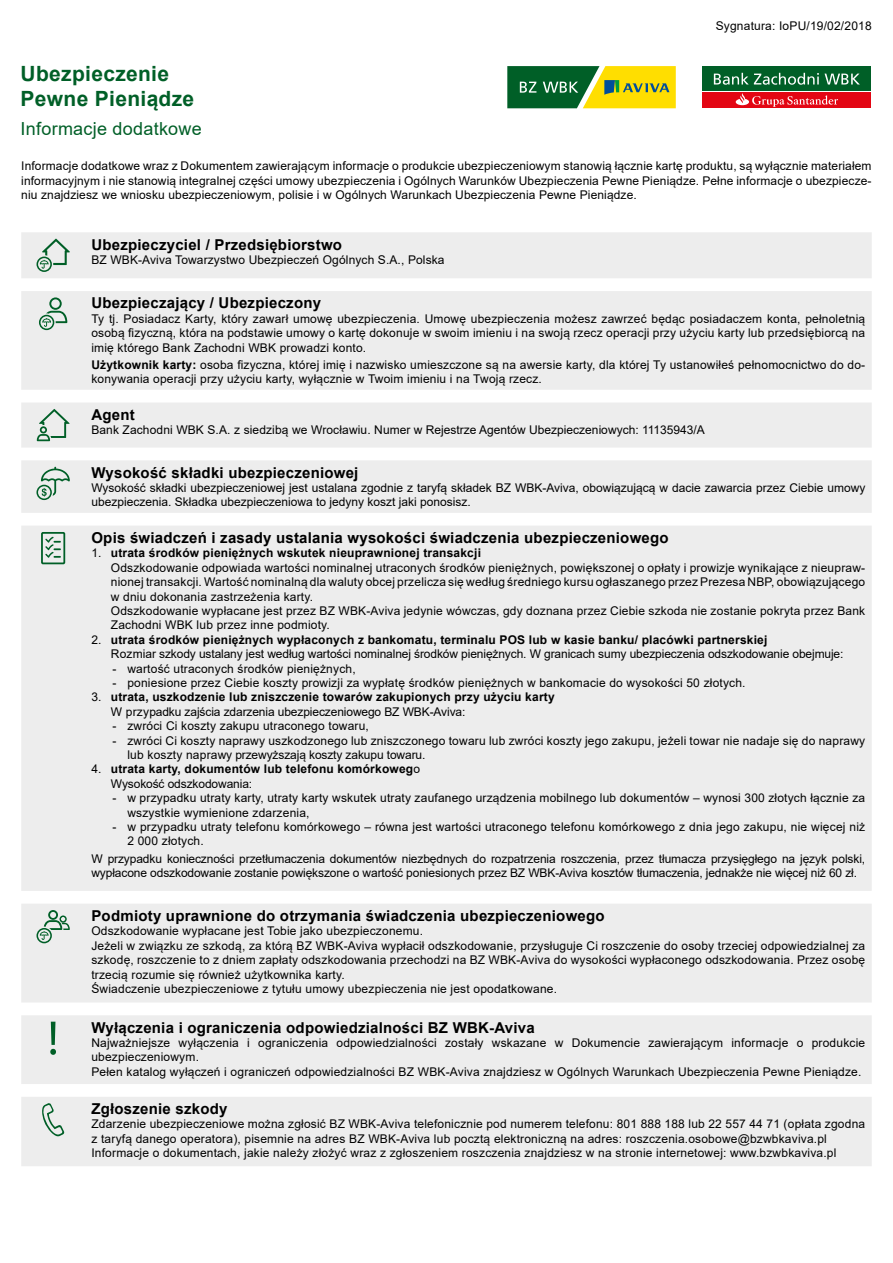
<style>
.page{position:relative;width:893px;height:1263px;background:#fff}
.page>*{position:absolute;margin:0;border:0;box-sizing:border-box;transform-origin:0 0}
.t1{font:700 21px/25.2px "Arial";letter-spacing:.015em;color:#005f27}
.t2{font:18px "Arial";letter-spacing:.015em;color:#005f27}
.t3{font:700 15px "Arial";letter-spacing:.015em;color:#000}
.t4{font:12px/14.4px "Arial";letter-spacing:.015em;color:#000}
.t5{font:12px/14.4px "Arial";letter-spacing:-.01em;color:#000}
.t6{font:700 12px/14.4px "Arial";letter-spacing:.015em;color:#000}
.s1{font-weight:700}
.s2{font-weight:400}
</style>
<div class="page">
<svg style="left:21px;top:232px;width:851px;height:281px;fill:#ededed"></svg>
<div style="left:21px;top:526px;width:851px;height:640px;background:#ededed"></div>
<svg style="left:37px;top:239px;width:33px;height:33px"></svg>
<svg style="left:39px;top:297px;width:28px;height:33px"></svg>
<svg style="left:37px;top:409px;width:33px;height:32px"></svg>
<svg style="left:36px;top:467px;width:34px;height:33px"></svg>
<svg style="left:41px;top:532px;width:24px;height:32px"></svg>
<svg style="left:36px;top:910px;width:34px;height:33px"></svg>
<svg style="left:50px;top:1022px;width:6px;height:33px"></svg>
<svg style="left:42px;top:1103px;width:23px;height:33px"></svg>
<svg style="left:507px;top:66px;width:169px;height:42px;background:#80a12a"></svg>
<div style="left:703px;top:92px;width:168px;height:16px;background:#e30613"></div>
<div style="left:703px;top:66px;width:168px;height:26px;background:#005f27"></div>
<svg style="left:714px;top:73px;width:146px;height:34px"></svg>
<hr style="left:703px;top:92px;width:168px;height:1px;background:#fff">
<h1 class="t1" style="left:21px;top:61px;width:175px">Ubezpieczenie<br>Pewne Pieniądze</h1>
<h2 class="t2" style="left:21px;top:116px;width:183px">Informacje dodatkowe</h2>
<p class="t4" style="left:716px;top:19px;width:157px">Sygnatura: IoPU/19/02/2018</p>
<p class="t4" style="left:21px;top:159px;width:852px;text-align:justify">Informacje dodatkowe wraz z Dokumentem zawierającym informacje o produkcie ubezpieczeniowym stanowią łącznie kartę produktu, są wyłącznie materiałem informacyjnym i nie stanowią integralnej części umowy ubezpieczenia i Ogólnych Warunków Ubezpieczenia Pewne Pieniądze. Pełne informacje o ubezpiecze&shy;niu znajdziesz we wniosku ubezpieczeniowym, polisie i w Ogólnych Warunkach Ubezpieczenia Pewne Pieniądze.</p>
<p class="t3" style="left:91px;top:234px;width:252px">Ubezpieczyciel / Przedsiębiorstwo</p>
<p class="t4" style="left:91px;top:252px;width:355px">BZ WBK-Aviva Towarzystwo Ubezpieczeń Ogólnych S.A., Polska</p>
<p class="t3" style="left:91px;top:293px;width:231px">Ubezpieczający / Ubezpieczony</p>
<p class="t4" style="left:91px;top:311px;width:775px;text-align:justify">Ty tj. Posiadacz Karty, który zawarł umowę ubezpieczenia. Umowę ubezpieczenia możesz zawrzeć będąc posiadaczem konta, pełnoletnią osobą fizyczną, która na podstawie umowy o kartę dokonuje w swoim imieniu i na swoją rzecz operacji przy użyciu karty lub przedsiębiorcą na imię którego Bank Zachodni WBK prowadzi konto.</p>
<p class="t4" style="left:91px;top:357px;width:775px"><span class="s1">Użytkownik karty:</span> osoba fizyczna, której imię i nazwisko umieszczone są na awersie karty, dla której Ty ustanowiłeś pełnomocnictwo do do&shy;konywania operacji przy użyciu karty, wyłącznie w Twoim imieniu i na Twoją rzecz.</p>
<p class="t3" style="left:91px;top:404px;width:45px">Agent</p>
<p class="t4" style="left:91px;top:423px;width:615px">Bank Zachodni WBK S.A. z siedzibą we Wrocławiu. Numer w Rejestrze Agentów Ubezpieczeniowych: 11135943/A</p>
<p class="t3" style="left:91px;top:462px;width:269px">Wysokość składki ubezpieczeniowej</p>
<p class="t4" style="left:91px;top:481px;width:775px">Wysokość składki ubezpieczeniowej jest ustalana zgodnie z taryfą składek BZ WBK-Aviva, obowiązującą w dacie zawarcia przez Ciebie umowy ubezpieczenia. Składka ubezpieczeniowa to jedyny koszt jaki ponosisz.</p>
<p class="t3" style="left:91px;top:527px;width:579px">Opis świadczeń i zasady ustalania wysokości świadczenia ubezpieczeniowego</p>
<p class="t4" style="left:111px;top:546px;width:756px;text-indent:-20px">1. <span class="s1">utrata środków pieniężnych wskutek nieuprawnionej transakcji<br></span>Odszkodowanie odpowiada wartości nominalnej utraconych środków pieniężnych, powiększonej o opłaty i prowizje wynikające z nieupraw&shy;nionej transakcji. Wartość nominalną dla waluty obcej przelicza się według średniego kursu ogłaszanego przez Prezesa NBP, obowiązującego w dniu dokonania zastrzeżenia karty.<br>Odszkodowanie wypłacane jest przez BZ WBK-Aviva jedynie wówczas, gdy doznana przez Ciebie szkoda nie zostanie pokryta przez Bank Zachodni WBK lub przez inne podmioty.</p>
<p class="t5" style="left:111px;top:632px;width:734px;text-indent:-20px">2. <span class="s1">utrata środków pieniężnych wypłaconych z bankomatu, terminalu POS lub w kasie banku/ placówki partnerskiej<br></span>Rozmiar szkody ustalany jest według wartości nominalnej środków pieniężnych. W granicach sumy ubezpieczenia odszkodowanie obejmuje:</p>
<p class="t4" style="left:112px;top:661px;width:245px">- wartość utraconych środków pieniężnych,</p>
<p class="t4" style="left:112px;top:675px;width:635px">- poniesione przez Ciebie koszty prowizji za wypłatę środków pieniężnych w bankomacie do wysokości 50 złotych.</p>
<p class="t6" style="left:111px;top:690px;width:445px;text-indent:-20px"><span class="s2">3.</span> utrata, uszkodzenie lub zniszczenie towarów zakupionych przy użyciu karty<br><span class="s2">W przypadku zajścia zdarzenia ubezpieczeniowego BZ WBK-Aviva:</span></p>
<p class="t4" style="left:112px;top:719px;width:258px">- zwróci Ci koszty zakupu utraconego towaru,</p>
<p class="t4" style="left:127px;top:733px;width:739px;text-indent:-15px">- zwróci Ci koszty naprawy uszkodzonego lub zniszczonego towaru lub zwróci koszty jego zakupu, jeżeli towar nie nadaje się do naprawy lub koszty naprawy przewyższają koszty zakupu towaru.</p>
<p class="t6" style="left:111px;top:762px;width:311px;text-indent:-20px"><span class="s2">4.</span> utrata karty, dokumentów lub telefonu komórkoweg<span class="s2">o<br>Wysokość odszkodowania:</span></p>
<p class="t4" style="left:127px;top:791px;width:739px;text-indent:-15px">- w przypadku utraty karty, utraty karty wskutek utraty zaufanego urządzenia mobilnego lub dokumentów – wynosi 300 złotych łącznie za wszystkie wymienione zdarzenia,</p>
<p class="t4" style="left:127px;top:819px;width:739px;text-indent:-15px">- w przypadku utraty telefonu komórkowego – równa jest wartości utraconego telefonu komórkowego z dnia jego zakupu, nie więcej niż<br>2 000 złotych.</p>
<p class="t5" style="left:91px;top:851px;width:775px">W przypadku konieczności przetłumaczenia dokumentów niezbędnych do rozpatrzenia roszczenia, przez tłumacza przysięgłego na język polski, wypłacone odszkodowanie zostanie powiększone o wartość poniesionych przez BZ WBK-Aviva kosztów tłumaczenia, jednakże nie więcej niż 60 zł.</p>
<p class="t3" style="left:91px;top:905px;width:515px">Podmioty uprawnione do otrzymania świadczenia ubezpieczeniowego</p>
<p class="t4" style="left:91px;top:924px;width:775px">Odszkodowanie wypłacane jest Tobie jako ubezpieczonemu.<br>Jeżeli w związku ze szkodą, za którą BZ WBK-Aviva wypłacił odszkodowanie, przysługuje Ci roszczenie do osoby trzeciej odpowiedzialnej za szkodę, roszczenie to z dniem zapłaty odszkodowania przechodzi na BZ WBK-Aviva do wysokości wypłaconego odszkodowania. Przez osobę trzecią rozumie się również użytkownika karty.<br>Świadczenie ubezpieczeniowe z tytułu umowy ubezpieczenia nie jest opodatkowane.</p>
<p class="t3" style="left:91px;top:1017px;width:445px">Wyłączenia i ograniczenia odpowiedzialności BZ WBK-Aviva</p>
<p class="t4" style="left:91px;top:1035px;width:775px">Najważniejsze wyłączenia i ograniczenia odpowiedzialności zostały wskazane w Dokumencie zawierającym informacje o produkcie ubezpieczeniowym.<br>Pełen katalog wyłączeń i ograniczeń odpowiedzialności BZ WBK-Aviva znajdziesz w Ogólnych Warunkach Ubezpieczenia Pewne Pieniądze.</p>
<p class="t3" style="left:91px;top:1098px;width:138px">Zgłoszenie szkody</p>
<p class="t4" style="left:91px;top:1117px;width:775px">Zdarzenie ubezpieczeniowe można zgłosić BZ WBK-Aviva telefonicznie pod numerem telefonu: 801 888 188 lub 22 557 44 71 (opłata zgodna z taryfą danego operatora), pisemnie na adres BZ WBK-Aviva lub pocztą elektroniczną na adres: roszczenia.osobowe@bzwbkaviva.pl<br>Informacje o dokumentach, jakie należy złożyć wraz z zgłoszeniem roszczenia znajdziesz w na stronie internetowej: www.bzwbkaviva.pl</p>
</div>
